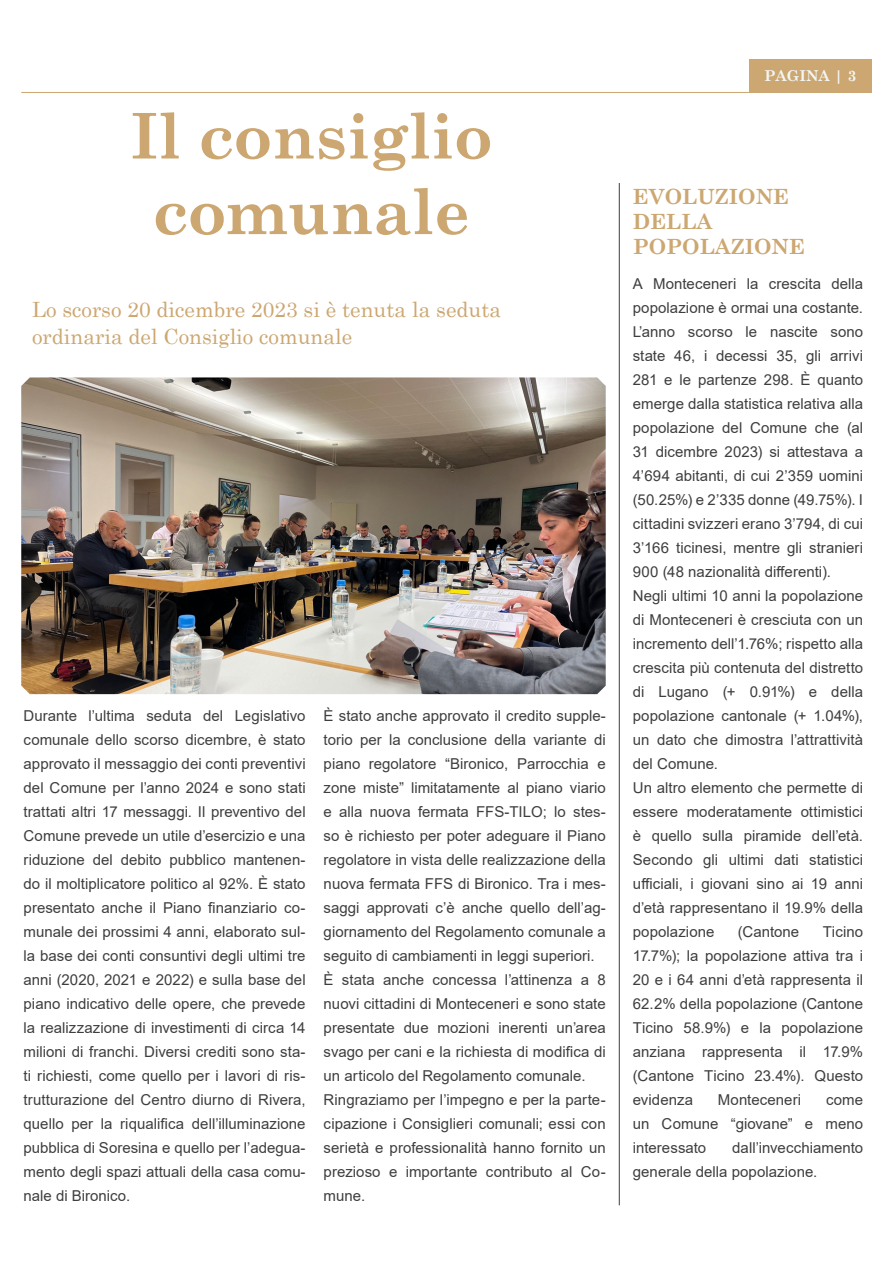
<style>
.page{position:relative;width:893px;height:1263px;background:#fff}
.page>*{position:absolute;margin:0;border:0;box-sizing:border-box;transform-origin:0 0}
.t1{font:700 63px/75.6px "Century Schoolbook";color:#cca771;text-align:center}
.t2{font:21px/27px "Century Schoolbook";color:#cca771}
.t3{font:700 21px/25.2px "Century Schoolbook";color:#cca771}
.t4{font:15px/24px "Arial";color:#3e3e3f;text-align:justify}
.t5{font:700 15px "Century Schoolbook";color:#f3f6f4}
</style>
<div class="page">
<hr style="left:21px;top:92px;width:763px;height:1px;background:#cca771">
<hr style="left:619px;top:183px;width:1px;height:1022px;background:#3e3e3f">
<div style="left:749px;top:59px;width:123px;height:34px;background:#cca771"></div>
<img style="left:21px;top:377px;width:585px;height:317px">
<p class="t1" style="left:130px;top:95px;width:364px">Il consiglio comunale</p>
<p class="t2" style="left:32px;top:294px;width:471px">Lo scorso 20 dicembre 2023 si è tenuta la seduta ordinaria del Consiglio comunale</p>
<p class="t4" style="left:24px;top:704px;width:284px">Durante l’ultima seduta del Legislativo comunale dello scorso dicembre, è stato approvato il messaggio dei conti preventivi del Comune per l’anno 2024 e sono stati trattati altri 17 messaggi. Il preventivo del Comune prevede un utile d’esercizio e una riduzione del debito pubblico mantenen&shy;do il moltiplicatore politico al 92%. È stato presentato anche il Piano finanziario co&shy;munale dei prossimi 4 anni, elaborato sul&shy;la base dei conti consuntivi degli ultimi tre anni (2020, 2021 e 2022) e sulla base del piano indicativo delle opere, che prevede la realizzazione di investimenti di circa 14 milioni di franchi. Diversi crediti sono sta&shy;ti richiesti, come quello per i lavori di ris&shy;trutturazione del Centro diurno di Rivera, quello per la riqualifica dell’illuminazione pubblica di Soresina e quello per l’adegua&shy;mento degli spazi attuali della casa comu&shy;nale di Bironico.</p>
<p class="t4" style="left:324px;top:704px;width:284px">È stato anche approvato il credito supple&shy;torio per la conclusione della variante di piano regolatore “Bironico, Parrocchia e zone miste” limitatamente al piano viario e alla nuova fermata FFS-TILO; lo stes&shy;so è richiesto per poter adeguare il Piano regolatore in vista delle realizzazione della nuova fermata FFS di Bironico. Tra i mes&shy;saggi approvati c’è anche quello dell’ag&shy;giornamento del Regolamento comunale a seguito di cambiamenti in leggi superiori.</p>
<p class="t4" style="left:324px;top:968px;width:284px">È stata anche concessa l’attinenza a 8 nuovi cittadini di Monteceneri e sono state presentate due mozioni inerenti un’area svago per cani e la richiesta di modifica di un articolo del Regolamento comunale.</p>
<p class="t4" style="left:324px;top:1088px;width:284px">Ringraziamo per l’impegno e per la parte&shy;cipazione i Consiglieri comunali; essi con serietà e professionalità hanno fornito un prezioso e importante contributo al Co&shy;mune.</p>
<p class="t5" style="left:764px;top:64px;width:94px">PAGINA | 3</p>
<p class="t3" style="left:633px;top:182px;width:174px">EVOLUZIONE<br>DELLA<br>POPOLAZIONE</p>
<p class="t4" style="left:633px;top:272px;width:232px">A Monteceneri la crescita della popolazione è ormai una costante.<br>L’anno scorso le nascite sono state 46, i decessi 35, gli arrivi 281 e le partenze 298. È quanto emerge dalla statistica relativa alla popolazione del Comune che (al 31 dicembre 2023) si attestava a 4’694 abitanti, di cui 2’359 uomini (50.25%) e 2’335 donne (49.75%). I cittadini svizzeri erano 3’794, di cui 3’166 ticinesi, mentre gli stranieri 900 (48 nazionalità differenti).</p>
<p class="t4" style="left:633px;top:584px;width:232px">Negli ultimi 10 anni la popolazione di Monteceneri è cresciuta con un incremento dell’1.76%; rispetto alla crescita più contenuta del distretto di Lugano (+ 0.91%) e della popolazione cantonale (+ 1.04%), un dato che dimostra l’attrattività del Comune.</p>
<p class="t4" style="left:633px;top:776px;width:232px">Un altro elemento che permette di essere moderatamente ottimistici è quello sulla piramide dell’età.<br>Secondo gli ultimi dati statistici ufficiali, i giovani sino ai 19 anni d’età rappresentano il 19.9% della popolazione</p>
<p class="t4" style="left:738px;top:920px;width:63px">(Cantone</p>
<p class="t4" style="left:633px;top:920px;width:232px;text-indent:190px">Ticino 17.7%); la popolazione attiva tra i 20 e i 64 anni d’età rappresenta il 62.2% della popolazione (Cantone Ticino 58.9%) e la popolazione anziana rappresenta il 17.9% (Cantone Ticino 23.4%). Questo evidenza</p>
<p class="t4" style="left:718px;top:1088px;width:85px">Monteceneri</p>
<p class="t4" style="left:633px;top:1088px;width:232px;text-indent:193px">come un Comune “giovane” e meno interessato</p>
<p class="t4" style="left:633px;top:1136px;width:232px;text-indent:99px">dall’invecchiamento generale della popolazione.</p>
</div>
